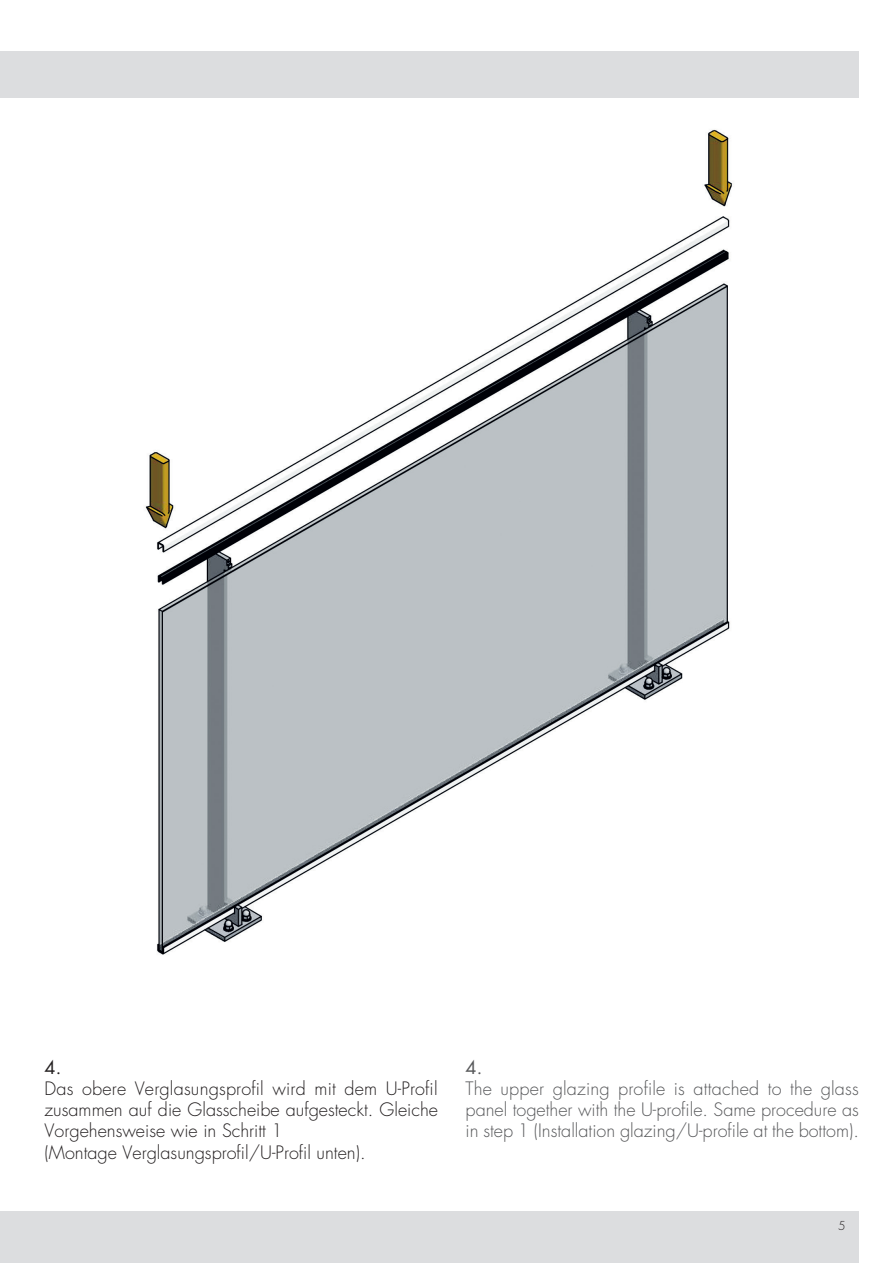
<style>
.page{position:relative;width:893px;height:1263px;background:#fff}
.page>*{position:absolute;margin:0;border:0;box-sizing:border-box;transform-origin:0 0}
.t1{font:300 18px/21px "Futura";color:#231f20;text-align:justify}
.t2{font:300 18px/21px "Futura";color:#57585a;text-align:justify}
.t3{font:18px "Futura";color:#231f20}
.t4{font:18px "Futura";color:#57585a}
.t5{font:300 12px "Futura";color:#231f20}
</style>
<div class="page">
<div style="left:0;top:1212px;width:859px;height:51px;background:#dcdddf"></div>
<div style="left:0;top:51px;width:859px;height:47px;background:#dcdddf"></div>
<img style="left:145px;top:129px;width:588px;height:826px">
<p class="t3" style="left:45px;top:1055px;width:18px">4.</p>
<p class="t1" style="left:45px;top:1079px;width:395px">Das obere Verglasungsprofil wird mit dem U-Profil zusammen auf die Glasscheibe aufgesteckt. Gleiche Vorgehensweise wie in Schritt 1</p>
<p class="t1" style="left:45px;top:1142px;width:322px">(Montage Verglasungsprofil/U-Profil unten).</p>
<p class="t4" style="left:466px;top:1055px;width:18px">4.</p>
<p class="t2" style="left:466px;top:1079px;width:395px">The upper glazing profile is attached to the glass panel together with the U-profile. Same procedure as in step 1 (Installation glazing/U-profile at the bottom).</p>
<p class="t5" style="left:838px;top:1217px;width:9px">5</p>
</div>
